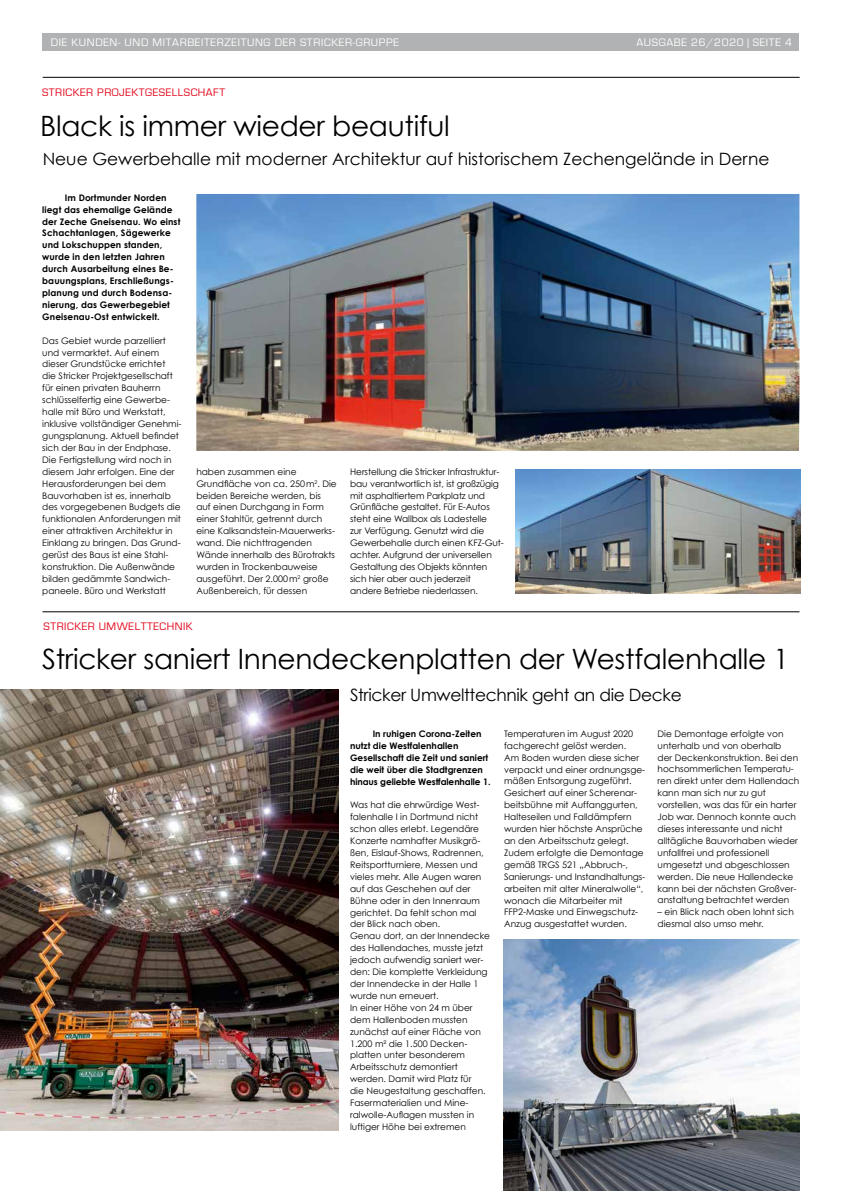
<style>
.page{position:relative;width:842px;height:1191px;background:#fff}
.page>*{position:absolute;margin:0;border:0;box-sizing:border-box;transform-origin:0 0}
.t1{font:28px "Century Gothic";letter-spacing:-.01em;color:#000}
.t2{font:17px "Century Gothic";color:#000}
.t3{font:17px "Century Gothic";letter-spacing:-.02em;color:#000}
.t4{font:11.2px "Eurostile";letter-spacing:.06em;color:#fff}
.t5{font:11.2px "Eurostile";letter-spacing:.05em;color:#e30015}
.t6{font:9px/11.9px "Century Gothic";color:#000}
.t7{font:700 9px/11.9px "Century Gothic";letter-spacing:.01em;color:#000}
</style>
<div class="page">
<div style="left:43px;top:34px;width:756px;height:17px;background:#b1b2b3"></div>
<img style="left:504px;top:939px;width:295px;height:252px">
<img style="left:0;top:689px;width:338px;height:441px">
<hr style="left:841px;top:236px;width:1px;height:376px;background:#000">
<hr style="left:43px;top:77px;width:757px;height:1px;background:#000">
<hr style="left:43px;top:611px;width:756px;height:1px;background:#000">
<img style="left:196px;top:194px;width:603px;height:257px">
<img style="left:515px;top:470px;width:285px;height:124px">
<p class="t4" style="left:51px;top:36px;width:350px">DIE KUNDEN- UND MITARBEITERZEITUNG DER STRICKER-GRUPPE</p>
<p class="t4" style="left:636px;top:37px;width:157px">AUSGABE 26/2020 | SEITE 4</p>
<p class="t5" style="left:42px;top:87px;width:185px">STRICKER PROJEKTGESELLSCHAFT</p>
<h1 class="t1" style="left:40px;top:108px;width:411px">Black is immer wieder beautiful</h1>
<h2 class="t2" style="left:43px;top:148px;width:728px">Neue Gewerbehalle mit moderner Architektur auf historischem Zechengelände in Derne</h2>
<p class="t7" style="left:42px;top:191px;width:140px;text-indent:23px">Im Dortmunder Norden liegt das ehemalige Gelände der Zeche Gneisenau. Wo einst<br>Schachtanlagen, Sägewerke und Lokschuppen standen, wurde in den letzten Jahren durch Ausarbeitung eines Be&shy;bauungsplans, Erschließungs&shy;planung und durch Bodensa&shy;nierung, das Gewerbegebiet<br>Gneisenau-Ost entwickelt.</p>
<p class="t6" style="left:42px;top:334px;width:141px">Das Gebiet wurde parzelliert und vermarktet. Auf einem dieser Grundstücke errichtet<br>die Stricker Projektgesellschaft für einen privaten Bauherrn schlüsselfertig eine Gewerbe&shy;halle mit Büro und Werkstatt, inklusive vollständiger Genehmi&shy;gungsplanung. Aktuell befindet sich der Bau in der Endphase.<br>Die Fertigstellung wird noch in diesem Jahr erfolgen. Eine der<br>Herausforderungen bei dem<br>Bauvorhaben ist es, innerhalb des vorgegebenen Budgets die funktionalen Anforderungen mit einer attraktiven Architektur in<br>Einklang zu bringen. Das Grund&shy;gerüst des Baus ist eine Stahl&shy;konstruktion. Die Außenwände bilden gedämmte Sandwich&shy;paneele. Büro und Werkstatt</p>
<p class="t6" style="left:196px;top:465px;width:142px">haben zusammen eine<br>Grundfläche von ca. 250m<sup>2</sup>. Die beiden Bereiche werden, bis auf einen Durchgang in Form einer Stahltür, getrennt durch eine Kalksandstein-Mauerwerks&shy;wand. Die nichttragenden<br>Wände innerhalb des Bürotrakts wurden in Trockenbauweise ausgeführt. Der 2.000m<sup>2</sup> große<br>Außenbereich, für dessen</p>
<p class="t6" style="left:350px;top:465px;width:155px">Herstellung die Stricker Infrastruktur&shy;bau verantwortlich ist, ist großzügig mit asphaltiertem Parkplatz und Grünfläche gestaltet. Für E-Autos steht eine Wallbox als Ladestelle<br>zur Verfügung. Genutzt wird die Gewerbehalle durch einen KFZ-Gut&shy;achter. Aufgrund der universellen Gestaltung des Objekts könnten sich hier aber auch jederzeit andere Betriebe niederlassen.</p>
<p class="t5" style="left:44px;top:620px;width:151px">STRICKER UMWELTTECHNIK</p>
<h1 class="t1" style="left:42px;top:642px;width:748px">Stricker saniert Innendeckenplatten der Westfalenhalle 1</h1>
<h2 class="t3" style="left:350px;top:684px;width:333px">Stricker Umwelttechnik geht an die Decke</h2>
<p class="t7" style="left:350px;top:727px;width:142px;text-indent:23px">In ruhigen Corona-Zeiten nutzt die Westfalenhallen<br>Gesellschaft die Zeit und saniert die weit über die Stadtgrenzen hinaus geliebte Westfalenhalle 1.</p>
<p class="t6" style="left:350px;top:799px;width:142px">Was hat die ehrwürdige West&shy;falenhalle I in Dortmund nicht schon alles erlebt. Legendäre<br>Konzerte namhafter Musikgrö&shy;ßen, Eislauf-Shows, Radrennen,<br>Reitsportturniere, Messen und vieles mehr. Alle Augen waren auf das Geschehen auf der<br>Bühne oder in den Innenraum gerichtet. Da fehlt schon mal der Blick nach oben.<br>Genau dort, an der Innendecke des Hallendaches, musste jetzt jedoch aufwendig saniert wer&shy;den: Die komplette Verkleidung der Innendecke in der Halle 1 wurde nun erneuert.<br>In einer Höhe von 24 m über dem Hallenboden mussten zunächst auf einer Fläche von<br>1.200 m² die 1.500 Decken&shy;platten unter besonderem<br>Arbeitsschutz demontiert werden. Damit wird Platz für<br>die Neugestaltung geschaffen.<br>Fasermaterialien und Mine&shy;ralwolle-Auflagen mussten in luftiger Höhe bei extremen</p>
<p class="t6" style="left:504px;top:727px;width:143px">Temperaturen im August 2020 fachgerecht gelöst werden.<br>Am Boden wurden diese sicher verpackt und einer ordnungsge&shy;mäßen Entsorgung zugeführt.<br>Gesichert auf einer Scherenar&shy;beitsbühne mit Auffanggurten,<br>Halteseilen und Falldämpfern wurden hier höchste Ansprüche an den Arbeitsschutz gelegt.<br>Zudem erfolgte die Demontage gemäß TRGS 521 „Abbruch-,<br>Sanierungs- und Instandhaltungs&shy;arbeiten mit alter Mineralwolle“, wonach die Mitarbeiter mit<br>FFP2-Maske und Einwegschutz-<br>Anzug ausgestattet wurden.</p>
<p class="t6" style="left:657px;top:727px;width:143px">Die Demontage erfolgte von unterhalb und von oberhalb<br>der Deckenkonstruktion. Bei den hochsommerlichen Temperatu&shy;ren direkt unter dem Hallendach kann man sich nur zu gut vorstellen, was das für ein harter<br>Job war. Dennoch konnte auch dieses interessante und nicht alltägliche Bauvorhaben wieder unfallfrei und professionell umgesetzt und abgeschlossen werden. Die neue Hallendecke kann bei der nächsten Großver&shy;anstaltung betrachtet werden</p>
<p class="t6" style="left:657px;top:906px;width:138px">– ein Blick nach oben lohnt sich diesmal also umso mehr.</p>
</div>
